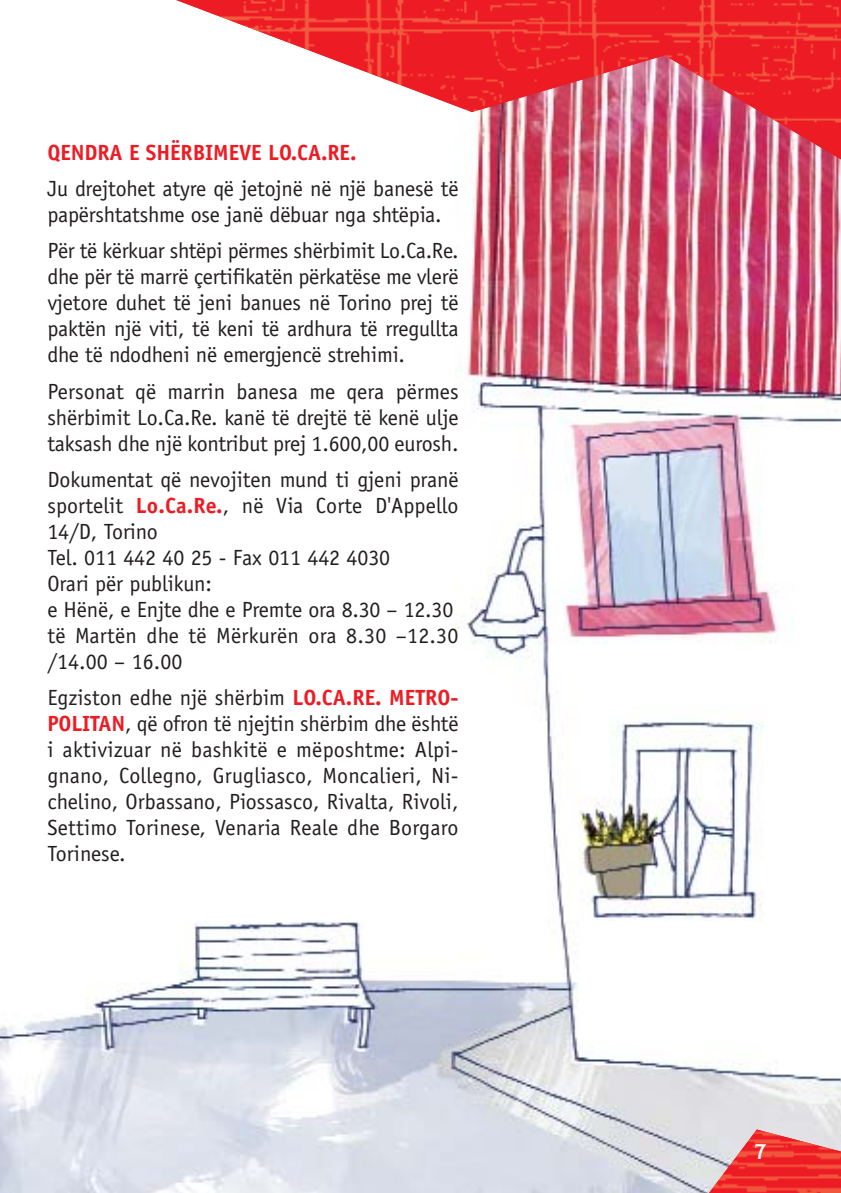
<style>
.page{position:relative;width:841px;height:1193px;background:#fff}
.page>*{position:absolute;margin:0;border:0;box-sizing:border-box;transform-origin:0 0}
.t1{font:22px/26px "Officina Sans";letter-spacing:-.005em;color:#231f20;text-align:justify}
.t2{font:700 22px "Officina Sans";letter-spacing:-.005em;color:#ed1c24}
.t3{font:20px "Amplifier Light Extensions";color:#fff}
.s1{font-weight:700;color:#ed1c24}
</style>
<div class="page">
<img style="left:0;top:177px;width:840px;height:1015px">
<img style="left:687px;top:1129px;width:153px;height:63px">
<img style="left:176px;top:0;width:664px;height:177px">
<p class="t2" style="left:47px;top:144px;width:310px">QENDRA E SHËRBIMEVE LO.CA.RE.</p>
<p class="t1" style="left:47px;top:177px;width:412px">Ju drejtohet atyre që jetojnë në një banesë të papërshtatshme ose janë dëbuar nga shtëpia.</p>
<p class="t1" style="left:47px;top:239px;width:412px">Për të kërkuar shtëpi përmes shërbimit Lo.Ca.Re. dhe për të marrë çertifikatën përkatëse me vlerë vjetore duhet të jeni banues në Torino prej të paktën një viti, të keni të ardhura të rregullta dhe të ndodheni në emergjencë strehimi.</p>
<p class="t1" style="left:47px;top:380px;width:412px">Personat që marrin banesa me qera përmes shërbimit Lo.Ca.Re. kanë të drejtë të kenë ulje taksash dhe një kontribut prej 1.600,00 eurosh.</p>
<p class="t1" style="left:47px;top:468px;width:412px;text-align:left">Dokumentat që nevojiten mund ti gjeni pranë sportelit <span class="s1">Lo.Ca.Re.</span>, në Via Corte D'Appello<br>14/D, Torino<br>Tel. 011 442 40 25 - Fax 011 442 4030<br>Orari për publikun:<br>e Hënë, e Enjte dhe e Premte ora 8.30 – 12.30 të Martën dhe të Mërkurën ora 8.30 –12.30 /14.00 – 16.00</p>
<p class="t1" style="left:47px;top:686px;width:412px">Egziston edhe një shërbim <span class="s1">LO.CA.RE. METRO-POLITAN</span>, që ofron të njejtin shërbim dhe është i aktivizuar në bashkitë e mëposhtme: Alpi&shy;gnano, Collegno, Grugliasco, Moncalieri, Ni&shy;chelino, Orbassano, Piossasco, Rivalta, Rivoli, Settimo Torinese, Venaria Reale dhe Borgaro Torinese.</p>
<p class="t3" style="left:753px;top:1141px;width:14px">7</p>
</div>
